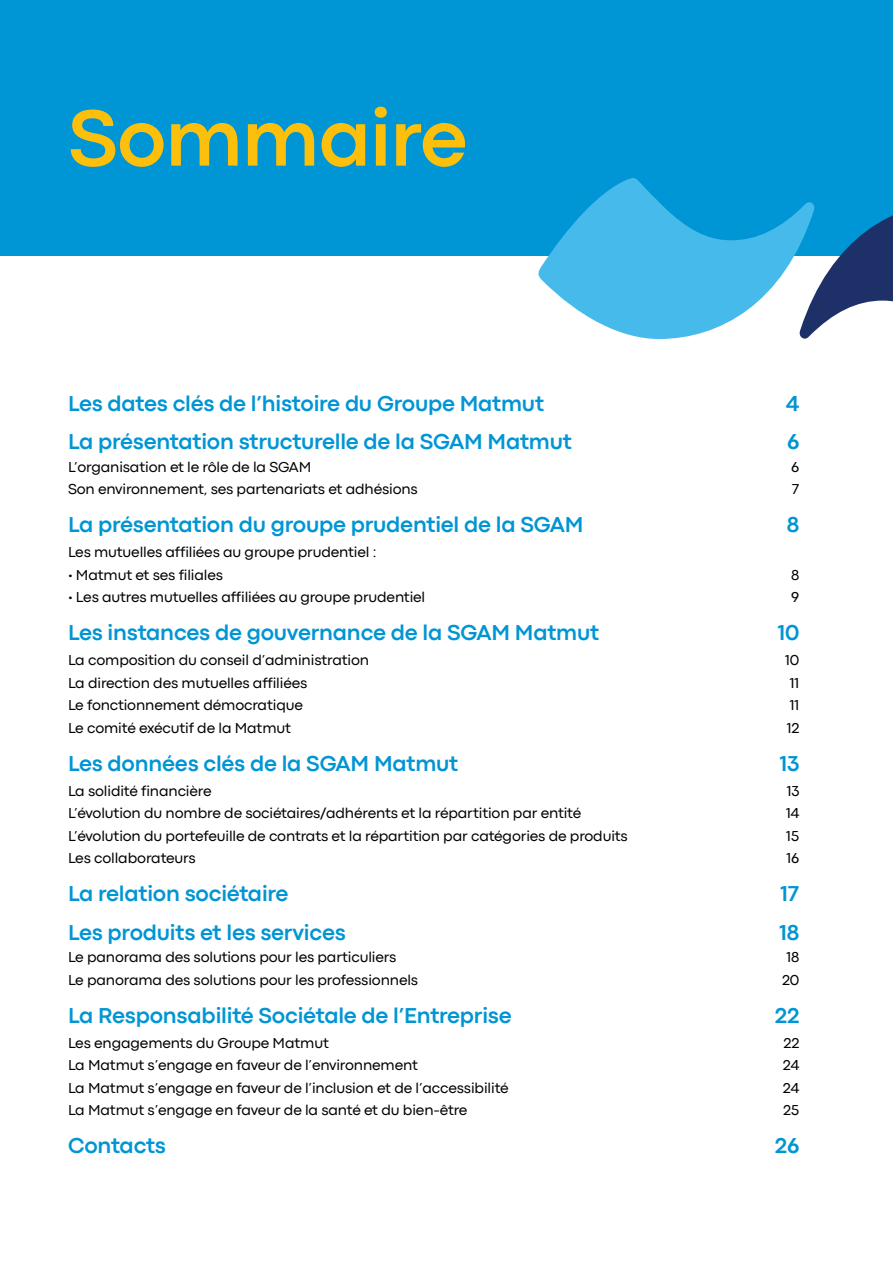
<style>
.page{position:relative;width:893px;height:1263px;background:#fff}
.page>*{position:absolute;margin:0;border:0;box-sizing:border-box;transform-origin:0 0}
.t1{font:700 82.5px "Codec Pro";letter-spacing:-.01em;color:#fcc00c}
.t2{font:700 22.5px "Codec Pro";letter-spacing:-.01em;color:#0095d4}
.t3{font:15px "Codec Pro";letter-spacing:-.01em;color:#000}
</style>
<div class="page">
<svg style="left:298px;top:0;width:595px;height:339px;background:#2fa6da"></svg>
<div style="left:0;top:0;width:298px;height:256px;background:#0095d4"></div>
<div style="left:0;top:140px;width:101px;height:116px;background:#0095d4"></div>
<h1 class="t1" style="left:68px;top:89px;width:401px">Sommaire</h1>
<h2 class="t2" style="left:68px;top:390px;width:478px">Les dates clés de l’histoire du Groupe Matmut</h2>
<h2 class="t2" style="left:786px;top:390px;width:15px">4</h2>
<h2 class="t2" style="left:68px;top:428px;width:505px">La présentation structurelle de la SGAM Matmut</h2>
<h2 class="t2" style="left:787px;top:428px;width:14px">6</h2>
<p class="t3" style="left:68px;top:458px;width:245px">L’organisation et le rôle de la SGAM</p>
<p class="t3" style="left:791px;top:458px;width:10px">6</p>
<p class="t3" style="left:68px;top:480px;width:351px">Son environnement, ses partenariats et adhésions</p>
<p class="t3" style="left:792px;top:480px;width:9px">7</p>
<h2 class="t2" style="left:68px;top:511px;width:517px">La présentation du groupe prudentiel de la SGAM</h2>
<h2 class="t2" style="left:787px;top:511px;width:14px">8</h2>
<p class="t3" style="left:68px;top:543px;width:310px">Les mutuelles affiliées au groupe prudentiel :</p>
<p class="t3" style="left:68px;top:566px;width:156px">• Matmut et ses filiales</p>
<p class="t3" style="left:791px;top:566px;width:10px">8</p>
<p class="t3" style="left:68px;top:588px;width:359px">• Les autres mutuelles affiliées au groupe prudentiel</p>
<p class="t3" style="left:791px;top:588px;width:10px">9</p>
<h2 class="t2" style="left:68px;top:619px;width:533px">Les instances de gouvernance de la SGAM Matmut</h2>
<h2 class="t2" style="left:778px;top:619px;width:23px">10</h2>
<p class="t3" style="left:68px;top:651px;width:303px">La composition du conseil d’administration</p>
<p class="t3" style="left:785px;top:651px;width:16px">10</p>
<p class="t3" style="left:68px;top:674px;width:241px">La direction des mutuelles affiliées</p>
<p class="t3" style="left:790px;top:674px;width:11px">11</p>
<p class="t3" style="left:68px;top:696px;width:236px">Le fonctionnement démocratique</p>
<p class="t3" style="left:790px;top:696px;width:11px">11</p>
<p class="t3" style="left:68px;top:719px;width:225px">Le comité exécutif de la Matmut</p>
<p class="t3" style="left:787px;top:719px;width:14px">12</p>
<h2 class="t2" style="left:68px;top:750px;width:392px">Les données clés de la SGAM Matmut</h2>
<h2 class="t2" style="left:780px;top:750px;width:21px">13</h2>
<p class="t3" style="left:68px;top:782px;width:145px">La solidité financière</p>
<p class="t3" style="left:787px;top:782px;width:14px">13</p>
<p class="t3" style="left:68px;top:804px;width:515px">L’évolution du nombre de sociétaires/adhérents et la répartition par entité</p>
<p class="t3" style="left:786px;top:804px;width:15px">14</p>
<p class="t3" style="left:68px;top:827px;width:561px">L’évolution du portefeuille de contrats et la répartition par catégories de produits</p>
<p class="t3" style="left:786px;top:827px;width:15px">15</p>
<p class="t3" style="left:68px;top:849px;width:129px">Les collaborateurs</p>
<p class="t3" style="left:787px;top:849px;width:14px">16</p>
<h2 class="t2" style="left:68px;top:880px;width:222px">La relation sociétaire</h2>
<h2 class="t2" style="left:781px;top:880px;width:20px">17</h2>
<h2 class="t2" style="left:68px;top:919px;width:279px">Les produits et les services</h2>
<h2 class="t2" style="left:780px;top:919px;width:21px">18</h2>
<p class="t3" style="left:68px;top:948px;width:330px">Le panorama des solutions pour les particuliers</p>
<p class="t3" style="left:786px;top:948px;width:14px">18</p>
<p class="t3" style="left:68px;top:971px;width:352px">Le panorama des solutions pour les professionnels</p>
<p class="t3" style="left:782px;top:971px;width:19px">20</p>
<h2 class="t2" style="left:68px;top:1002px;width:445px">La Responsabilité Sociétale de l’Entreprise</h2>
<h2 class="t2" style="left:775px;top:1002px;width:26px">22</h2>
<p class="t3" style="left:68px;top:1034px;width:262px">Les engagements du Groupe Matmut</p>
<p class="t3" style="left:783px;top:1034px;width:17px">22</p>
<p class="t3" style="left:68px;top:1056px;width:351px">La Matmut s’engage en faveur de l’environnement</p>
<p class="t3" style="left:783px;top:1056px;width:18px">24</p>
<p class="t3" style="left:68px;top:1079px;width:442px">La Matmut s’engage en faveur de l’inclusion et de l’accessibilité</p>
<p class="t3" style="left:783px;top:1079px;width:18px">24</p>
<p class="t3" style="left:68px;top:1101px;width:401px">La Matmut s’engage en faveur de la santé et du bien-être</p>
<p class="t3" style="left:783px;top:1101px;width:18px">25</p>
<h2 class="t2" style="left:68px;top:1132px;width:99px">Contacts</h2>
<h2 class="t2" style="left:775px;top:1132px;width:26px">26</h2>
</div>
